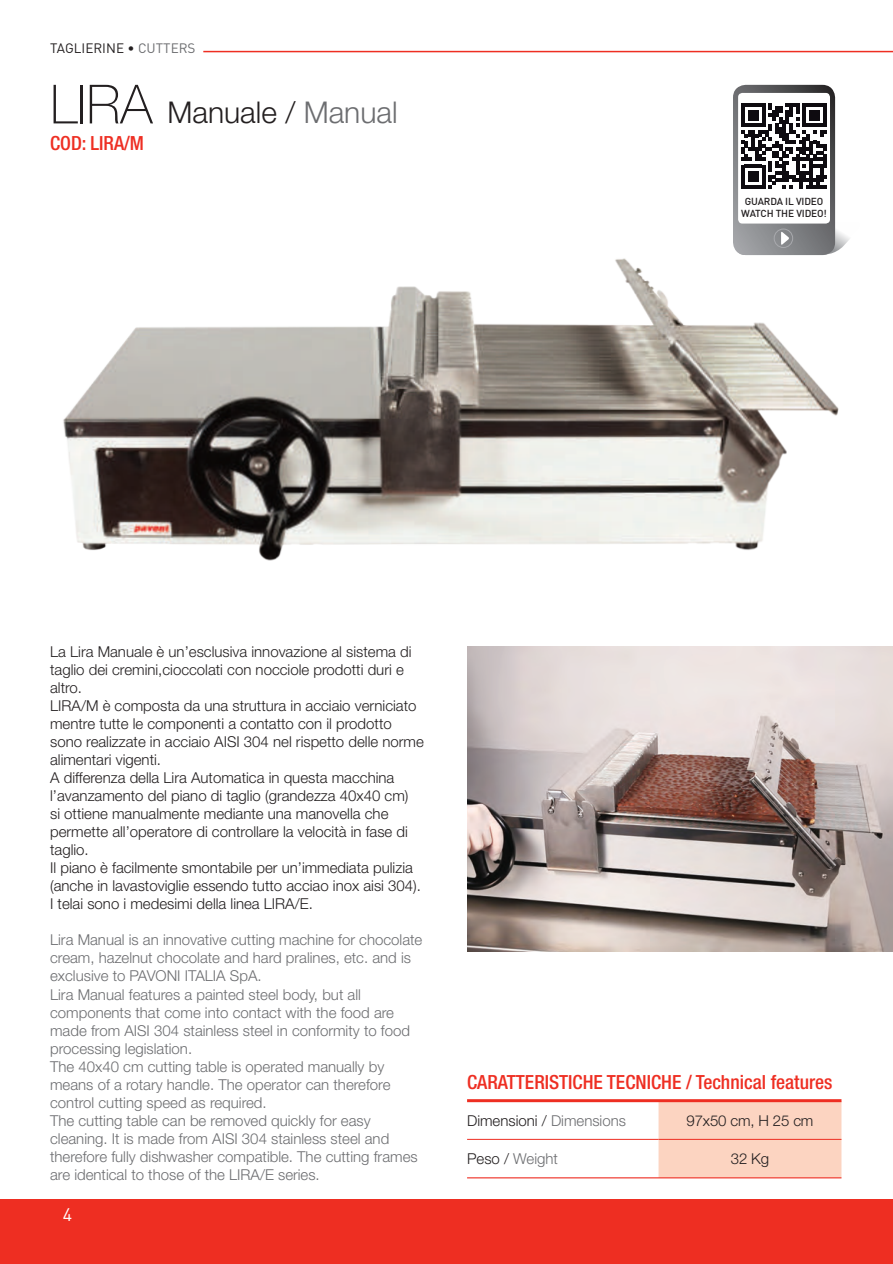
<style>
.page{position:relative;width:893px;height:1264px;background:#fff}
.page>*{position:absolute;margin:0;border:0;box-sizing:border-box;transform-origin:0 0}
.t1{font:300 30px "Helvetica Neue LT Std";color:#231f20}
.t2{font:500 condensed 19.5px "Helvetica Neue LT Std";color:#ee2e22}
.t3{font:18px "DIN";color:#fff}
.t4{font:300 15px/18px "Helvetica Neue LT Std";color:#231f20}
.t5{font:300 15px/18px "Helvetica Neue LT Std";color:#6c6d70}
.t6{font:13.5px "DIN";color:#231f20}
.t7{font:500 10.05px/12.1px "DIN";letter-spacing:-.015em;color:#231f20;text-align:center}
.s1{color:#6c6d70}
.s2{font-weight:100;font-size:54px}
.s3{color:#231f20}
</style>
<div class="page">
<hr style="left:203px;top:51px;width:689px;height:1px;background:#ee2e22">
<div style="left:0;top:1199px;width:892px;height:64px;background:#ee2e22"></div>
<hr style="left:892px;top:1199px;width:1px;height:64px;background:#ee2e22">
<img style="left:467px;top:646px;width:425px;height:305px">
<img style="left:63px;top:255px;width:776px;height:306px">
<div style="left:658px;top:1101px;width:183px;height:75px;background:#fcd4c1"></div>
<hr style="left:467px;top:1138px;width:191px;height:1px;background:#ee2e22">
<hr style="left:658px;top:1138px;width:183px;height:1px;background:#ee2e22">
<hr style="left:467px;top:1098px;width:374px;height:3px;background:#ee2e22">
<hr style="left:467px;top:1176px;width:374px;height:2px;background:#ee2e22">
<svg style="left:733px;top:85px;width:117px;height:170px"></svg>
<p class="t6" style="left:50px;top:40px;width:147px">TAGLIERINE • <span class="s1">CUTTERS</span></p>
<h1 class="t1" style="left:50px;top:94px;width:349px"><span class="s2">LIRA</span> Manuale / <span class="s1">Manual</span></h1>
<h2 class="t2" style="left:50px;top:131px;width:95px">COD: LIRA/M</h2>
<p class="t7" style="left:741px;top:194px;width:87px">GUARDA IL VIDEO<br>WATCH THE VIDEO!</p>
<p class="t4" style="left:50px;top:642px;width:375px">La Lira Manuale è un’esclusiva innovazione al sistema di taglio dei cremini,cioccolati con nocciole prodotti duri e altro.<br>LIRA/M è composta da una struttura in acciaio verniciato mentre tutte le componenti a contatto con il prodotto sono realizzate in acciaio AISI 304 nel rispetto delle norme alimentari vigenti.<br>A differenza della Lira Automatica in questa macchina l’avanzamento del piano di taglio (grandezza 40x40 cm)<br>si ottiene manualmente mediante una manovella che permette all’operatore di controllare la velocità in fase di taglio.<br>Il piano è facilmente smontabile per un’immediata pulizia (anche in lavastoviglie essendo tutto acciao inox aisi 304).<br>I telai sono i medesimi della linea LIRA/E.</p>
<p class="t5" style="left:50px;top:930px;width:374px">Lira Manual is an innovative cutting machine for chocolate cream, hazelnut chocolate and hard pralines, etc. and is exclusive to PAVONI ITALIA SpA.<br>Lira Manual features a painted steel body, but all components that come into contact with the food are made from AISI 304 stainless steel in conformity to food processing legislation.<br>The 40x40 cm cutting table is operated manually by means of a rotary handle. The operator can therefore control cutting speed as required.<br>The cutting table can be removed quickly for easy cleaning. It is made from AISI 304 stainless steel and therefore fully dishwasher compatible. The cutting frames are identical to those of the LIRA/E series.</p>
<p class="t3" style="left:63px;top:1203px;width:11px">4</p>
<h2 class="t2" style="left:467px;top:1070px;width:367px">CARATTERISTICHE TECNICHE / Technical features</h2>
<p class="t4" style="left:467px;top:1110px;width:160px">Dimensioni / <span class="s1">Dimensions</span></p>
<p class="t4" style="left:686px;top:1110px;width:128px">97x50 cm, H 25 cm</p>
<p class="t5" style="left:467px;top:1148px;width:92px"><span class="s3">Peso /</span> Weight</p>
<p class="t4" style="left:730px;top:1148px;width:40px">32 Kg</p>
</div>
